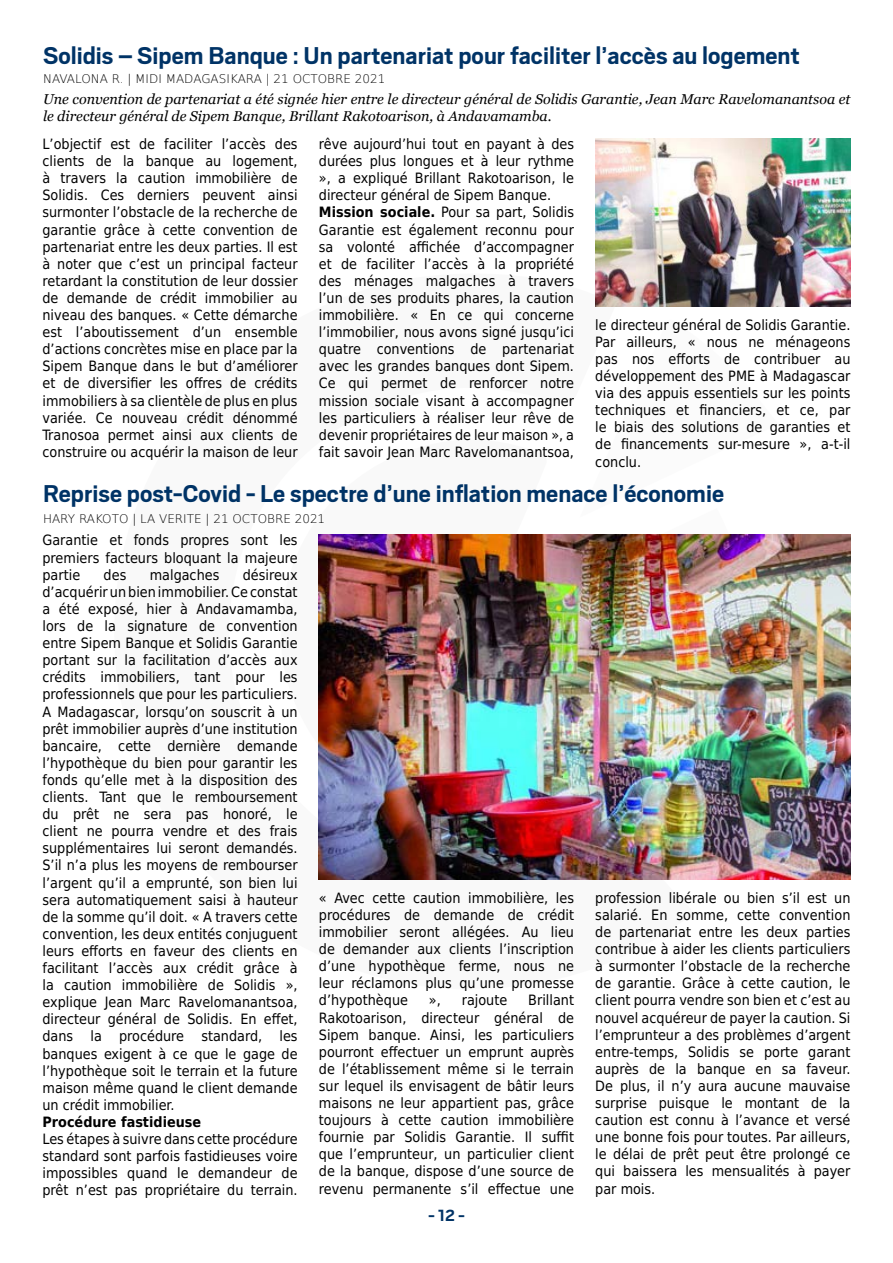
<style>
.page{position:relative;width:893px;height:1263px;background:#fff}
.page>*{position:absolute;margin:0;border:0;box-sizing:border-box;transform-origin:0 0}
.Titre{font:700 27px "Scout";color:#036}
.t1{font:700 18px "Scout";color:#036}
.Intertitre{font:14.25px/17.1px "DejaVu Sans Condensed";color:#000;text-align:justify}
.Chapo{font:italic 14.25px/17.1px "Georgia";color:#000}
.Intertitre-2{font:700 14.25px "DejaVu Sans Condensed";color:#000}
.Signature{font:200 12px "DejaVu Sans";color:#000}
.s1{font-weight:700}
</style>
<div class="page">
<img style="left:595px;top:138px;width:255px;height:168px">
<img style="left:319px;top:535px;width:531px;height:344px">
<p class="Titre" style="left:43px;top:38px;width:758px">Solidis – Sipem Banque : Un partenariat pour faciliter l’accès au logement</p>
<p class="Signature" style="left:43px;top:70px;width:344px">NAVALONA R. | MIDI MADAGASIKARA | 21 OCTOBRE 2021</p>
<p class="Chapo" style="left:43px;top:91px;width:809px">Une convention de partenariat a été signée hier entre le directeur général de Solidis Garantie, Jean Marc Ravelomanantsoa et le directeur général de Sipem Banque, Brillant Rakotoarison, à Andavamamba.</p>
<p class="Intertitre" style="left:43px;top:135px;width:257px">L’objectif est de faciliter l’accès des clients de la banque au logement, à travers la caution immobilière de Solidis. Ces derniers peuvent ainsi surmonter l’obstacle de la recherche de garantie grâce à cette convention de partenariat entre les deux parties. Il est à noter que c’est un principal facteur retardant la constitution de leur dossier de demande de crédit immobilier au niveau des banques. « Cette démarche est l’aboutissement d’un ensemble d’actions concrètes mise en place par la Sipem Banque dans le but d’améliorer et de diversifier les offres de crédits immobiliers à sa clientèle de plus en plus variée. Ce nouveau crédit dénommé Tranosoa permet ainsi aux clients de construire ou acquérir la maison de leur</p>
<p class="Intertitre" style="left:319px;top:135px;width:257px">rêve aujourd’hui tout en payant à des durées plus longues et à leur rythme », a expliqué Brillant Rakotoarison, le directeur général de Sipem Banque.</p>
<p class="Intertitre" style="left:319px;top:203px;width:257px"><span class="s1">Mission sociale.</span> Pour sa part, Solidis Garantie est également reconnu pour sa volonté affichée d’accompagner et de faciliter l’accès à la propriété des ménages malgaches à travers l’un de ses produits phares, la caution immobilière. « En ce qui concerne l’immobilier, nous avons signé jusqu’ici quatre conventions de partenariat avec les grandes banques dont Sipem.<br>Ce qui permet de renforcer notre mission sociale visant à accompagner les particuliers à réaliser leur rêve de devenir propriétaires de leur maison », a fait savoir Jean Marc Ravelomanantsoa,</p>
<p class="Intertitre" style="left:595px;top:316px;width:257px">le directeur général de Solidis Garantie.<br>Par ailleurs, « nous ne ménageons pas nos efforts de contribuer au développement des PME à Madagascar via des appuis essentiels sur les points techniques et financiers, et ce, par le biais des solutions de garanties et de financements sur-mesure », a-t-il conclu.</p>
<p class="Titre" style="left:43px;top:476px;width:682px">Reprise post-Covid - Le spectre d’une inflation menace l’économie</p>
<p class="Signature" style="left:43px;top:510px;width:284px">HARY RAKOTO | LA VERITE | 21 OCTOBRE 2021</p>
<p class="Intertitre" style="left:43px;top:531px;width:257px">Garantie et fonds propres sont les premiers facteurs bloquant la majeure partie</p>
<p class="Intertitre" style="left:43px;top:566px;width:257px;text-indent:200px">désireux d’acquérir un bien immobilier. Ce constat a été exposé, hier à Andavamamba, lors de la signature de convention entre Sipem Banque et Solidis Garantie portant sur la facilitation d’accès aux crédits immobiliers, tant pour les professionnels que pour les particuliers.</p>
<p class="Intertitre" style="left:43px;top:702px;width:257px">A Madagascar, lorsqu’on souscrit à un prêt immobilier auprès d’une institution bancaire, cette dernière demande l’hypothèque du bien pour garantir les fonds qu’elle met à la disposition des clients. Tant que le remboursement du prêt ne sera pas honoré, le client ne pourra vendre et des frais supplémentaires lui seront demandés.<br>S’il n’a plus les moyens de rembourser l’argent qu’il a emprunté, son bien lui sera automatiquement saisi à hauteur de la somme qu’il doit. « A travers cette convention, les deux entités conjuguent leurs efforts en faveur des clients en facilitant l’accès aux crédit grâce à la caution immobilière de Solidis », explique Jean Marc Ravelomanantsoa, directeur général de Solidis. En effet, dans la procédure standard, les banques exigent à ce que le gage de l’hypothèque soit le terrain et la future maison même quand le client demande un crédit immobilier.</p>
<p class="Intertitre-2" style="left:43px;top:1110px;width:160px">Procédure fastidieuse</p>
<p class="Intertitre" style="left:43px;top:1130px;width:257px">Les étapes à suivre dans cette procédure standard sont parfois fastidieuses voire impossibles quand le demandeur de prêt n’est pas propriétaire du terrain.</p>
<p class="Intertitre" style="left:104px;top:566px;width:24px">des</p>
<p class="Intertitre" style="left:150px;top:566px;width:71px">malgaches</p>
<p class="Intertitre" style="left:319px;top:889px;width:257px">« Avec cette caution immobilière, les procédures de demande de crédit immobilier seront allégées. Au lieu de demander aux clients l’inscription d’une hypothèque ferme, nous ne leur réclamons plus qu’une promesse d’hypothèque</p>
<p class="Intertitre" style="left:319px;top:991px;width:257px;text-indent:209px">Brillant Rakotoarison, directeur général de Sipem banque. Ainsi, les particuliers pourront effectuer un emprunt auprès de l’établissement même si le terrain sur lequel ils envisagent de bâtir leurs maisons ne leur appartient pas, grâce toujours à cette caution immobilière fournie par Solidis Garantie. Il suffit que l’emprunteur, un particulier client de la banque, dispose d’une source de revenu permanente s’il effectue une</p>
<p class="Intertitre" style="left:429px;top:991px;width:13px">»,</p>
<p class="Intertitre" style="left:462px;top:991px;width:47px">rajoute</p>
<p class="t1" style="left:428px;top:1204px;width:38px">- 12 -</p>
<p class="Intertitre" style="left:595px;top:889px;width:257px">profession libérale ou bien s’il est un salarié. En somme, cette convention de partenariat entre les deux parties contribue à aider les clients particuliers à surmonter l’obstacle de la recherche de garantie. Grâce à cette caution, le client pourra vendre son bien et c’est au nouvel acquéreur de payer la caution. Si l’emprunteur a des problèmes d’argent entre-temps, Solidis se porte garant auprès de la banque en sa faveur.<br>De plus, il n’y aura aucune mauvaise surprise puisque le montant de la caution est connu à l’avance et versé une bonne fois pour toutes. Par ailleurs, le délai de prêt peut être prolongé ce qui baissera les mensualités à payer par mois.</p>
</div>
